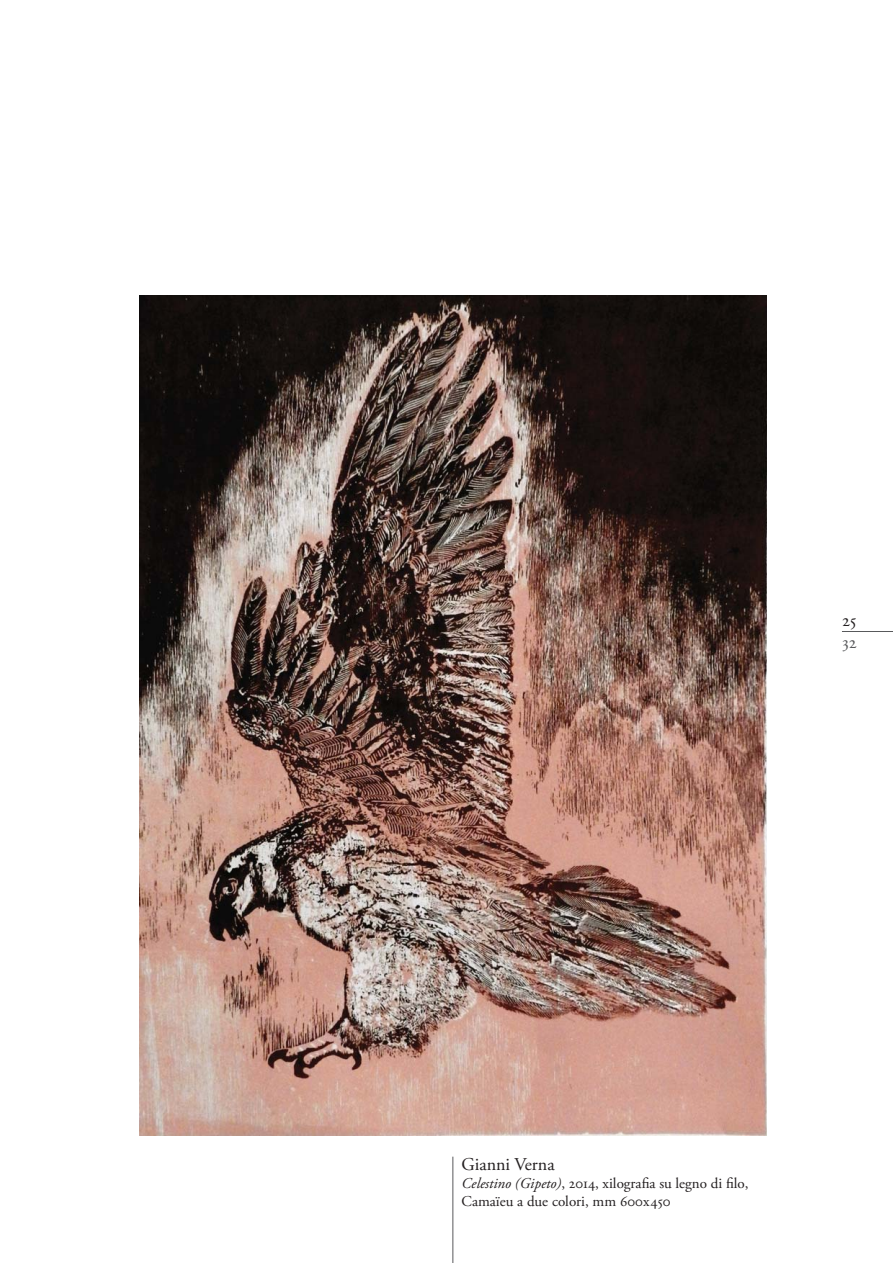
<style>
.page{position:relative;width:893px;height:1263px;background:#fff}
.page>*{position:absolute;margin:0;border:0;box-sizing:border-box;transform-origin:0 0}
.t1{font:18px "Adobe Garamond Pro";color:#231f20}
.t2{font:18px "Adobe Garamond Regular SC";color:#231f20}
.t3{font:18px "Adobe Garamond Regular SC";color:#58595b}
.t4{font:15px/18px "Adobe Garamond Pro";color:#231f20}
.s1{font-style:italic}
</style>
<div class="page">
<hr style="left:842px;top:631px;width:51px;height:1px;background:#58595b">
<hr style="left:453px;top:1157px;width:1px;height:106px;background:#58595b">
<img style="left:139px;top:296px;width:628px;height:840px">
<p class="t2" style="left:842px;top:613px;width:16px">25</p>
<p class="t3" style="left:842px;top:635px;width:16px">32</p>
<p class="t1" style="left:462px;top:1156px;width:95px">Gianni Verna</p>
<p class="t4" style="left:462px;top:1175px;width:289px"><span class="s1">Celestino (Gipeto)</span>, 2014, xilografia su legno di filo,<br>Camaïeu a due colori, mm 600 x 450</p>
</div>
